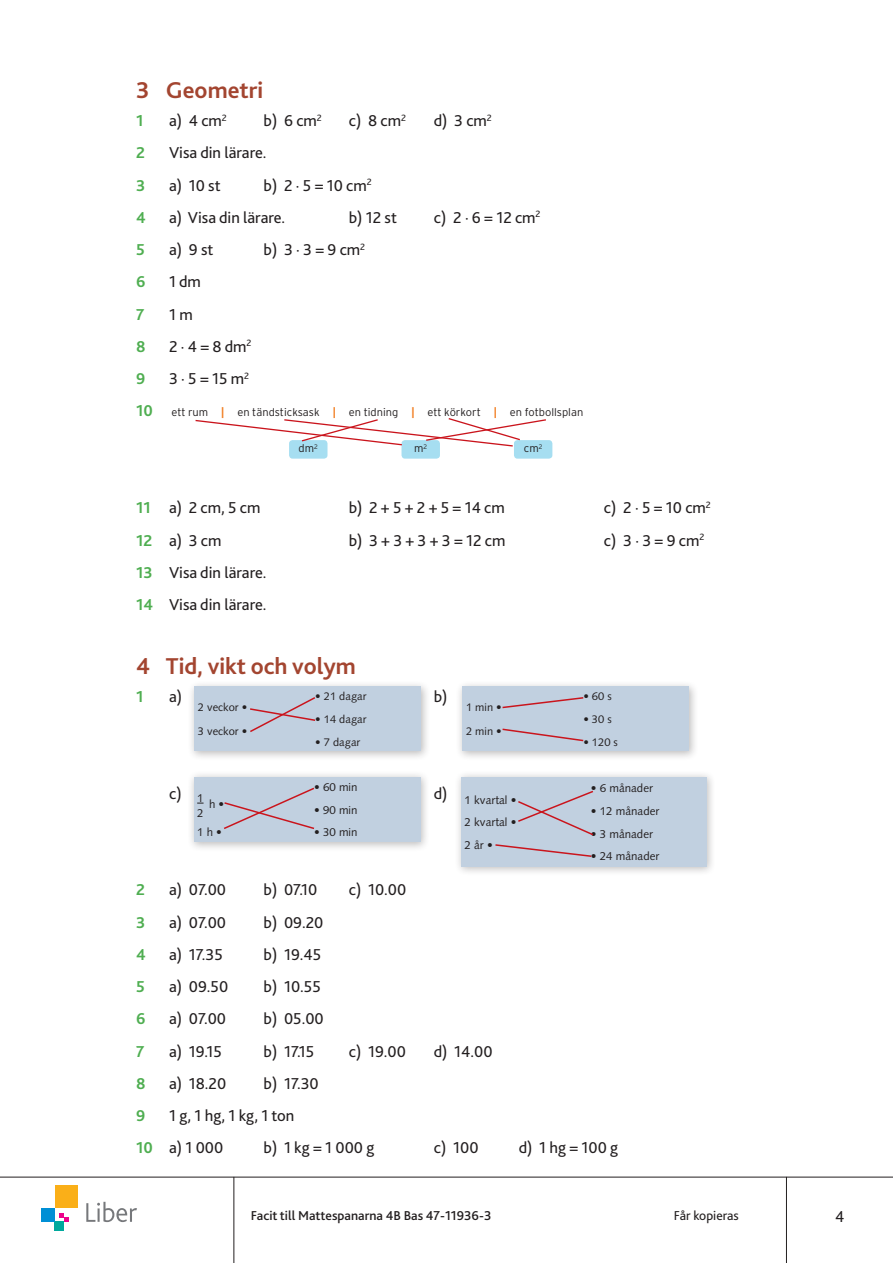
<style>
.page{position:relative;width:893px;height:1263px;background:#fff}
.page>*{position:absolute;margin:0;border:0;box-sizing:border-box;transform-origin:0 0}
.Rubrik_3{font:700 24px "Bliss 2";color:#a34530}
.Uppgifter{font:16.5px "Bliss 2";color:#231f20}
.Uppgifter-2{font:700 16.5px "Bliss 2";color:#4fae51}
.t1{font:500 13.5px "Bliss 2";color:#231f20}
.t2{font:13.5px "Bliss 2";color:#231f20}
.Tabell{font:11.55px "Syntax LT Std";color:#231f20}
.Tabell-2{font:11.4px/14.9px "Syntax LT Std";color:#231f20}
.Uppgifter-3{font:300 11.1px "Interstate";color:#231f20}
.Tabell-3{font:11.1px "Syntax LT Std";color:#231f20}
.s1{font-weight:700;color:#f17e22}
.s2{font-weight:700;color:#4fae51}
</style>
<div class="page">
<hr style="left:0;top:1177px;width:893px;height:1px;background:#231f20">
<hr style="left:234px;top:1177px;width:1px;height:86px;background:#231f20">
<hr style="left:786px;top:1177px;width:1px;height:86px;background:#231f20">
<div style="left:55px;top:1222px;width:9px;height:9px;background:#00a99d"></div>
<div style="left:41px;top:1208px;width:14px;height:14px;background:#008fd5"></div>
<div style="left:55px;top:1185px;width:22px;height:23px;background:#faaf18"></div>
<svg style="left:59px;top:1213px;width:9px;height:9px"></svg>
<svg style="left:86px;top:1202px;width:51px;height:20px"></svg>
<div style="left:289px;top:440px;width:38px;height:19px;background:#a6def1;border-radius:3px"></div>
<div style="left:401px;top:440px;width:39px;height:19px;background:#a6def1;border-radius:3px"></div>
<div style="left:514px;top:440px;width:38px;height:19px;background:#a6def1;border-radius:3px"></div>
<svg style="left:195px;top:418px;width:351px;height:29px"></svg>
<div style="left:187px;top:680px;width:243px;height:81px;background:#231f20;opacity:.3"></div>
<div style="left:194px;top:686px;width:227px;height:65px;background:#c1d0e0"></div>
<svg style="left:250px;top:697px;width:66px;height:35px"></svg>
<div style="left:455px;top:680px;width:243px;height:81px;background:#231f20;opacity:.3"></div>
<div style="left:462px;top:686px;width:227px;height:65px;background:#c1d0e0"></div>
<svg style="left:502px;top:697px;width:82px;height:12px"></svg>
<svg style="left:502px;top:728px;width:82px;height:14px"></svg>
<div style="left:187px;top:770px;width:244px;height:82px;background:#231f20;opacity:.3"></div>
<div style="left:194px;top:777px;width:227px;height:65px;background:#c1d0e0"></div>
<svg style="left:224px;top:787px;width:91px;height:42px"></svg>
<div style="left:455px;top:770px;width:261px;height:107px;background:#231f20;opacity:.3"></div>
<div style="left:461px;top:777px;width:246px;height:90px;background:#c1d0e0"></div>
<svg style="left:518px;top:790px;width:75px;height:46px"></svg>
<svg style="left:495px;top:844px;width:97px;height:13px"></svg>
<p class="Rubrik_3" style="left:136px;top:75px;width:129px">3 Geometri</p>
<p class="Uppgifter-2" style="left:136px;top:110px;width:9px">1</p>
<p class="Uppgifter" style="left:169px;top:110px;width:59px">a) 4 cm<sup>2</sup></p>
<p class="Uppgifter" style="left:264px;top:110px;width:60px">b) 6 cm<sup>2</sup></p>
<p class="Uppgifter" style="left:349px;top:110px;width:59px">c) 8 cm<sup>2</sup></p>
<p class="Uppgifter" style="left:434px;top:110px;width:60px">d) 3 cm<sup>2</sup></p>
<p class="Uppgifter-2" style="left:136px;top:143px;width:10px">2</p>
<p class="Uppgifter" style="left:169px;top:143px;width:99px">Visa din lärare.</p>
<p class="Uppgifter-2" style="left:136px;top:175px;width:11px">3</p>
<p class="Uppgifter" style="left:169px;top:175px;width:53px">a) 10 st</p>
<p class="Uppgifter" style="left:264px;top:175px;width:110px">b) 2 · 5 = 10 cm<sup>2</sup></p>
<p class="Uppgifter-2" style="left:136px;top:207px;width:11px">4</p>
<p class="Uppgifter" style="left:169px;top:207px;width:118px">a) Visa din lärare.</p>
<p class="Uppgifter" style="left:349px;top:207px;width:50px">b) 12 st</p>
<p class="Uppgifter" style="left:434px;top:207px;width:108px">c) 2 · 6 = 12 cm<sup>2</sup></p>
<p class="Uppgifter-2" style="left:136px;top:239px;width:10px">5</p>
<p class="Uppgifter" style="left:169px;top:239px;width:46px">a) 9 st</p>
<p class="Uppgifter" style="left:264px;top:239px;width:103px">b) 3 · 3 = 9 cm<sup>2</sup></p>
<p class="Uppgifter-2" style="left:136px;top:272px;width:11px">6</p>
<p class="Uppgifter" style="left:169px;top:272px;width:33px">1 dm</p>
<p class="Uppgifter-2" style="left:136px;top:304px;width:10px">7</p>
<p class="Uppgifter" style="left:169px;top:304px;width:25px">1 m</p>
<p class="Uppgifter-2" style="left:136px;top:336px;width:11px">8</p>
<p class="Uppgifter" style="left:169px;top:336px;width:84px">2 · 4 = 8 dm<sup>2</sup></p>
<p class="Uppgifter-2" style="left:136px;top:368px;width:11px">9</p>
<p class="Uppgifter" style="left:169px;top:368px;width:82px">3 · 5 = 15 m<sup>2</sup></p>
<p class="Uppgifter-2" style="left:136px;top:401px;width:18px">10</p>
<p class="Uppgifter-3" style="left:171px;top:405px;width:413px">ett rum <span class="s1">|</span> en tändsticksask <span class="s1">|</span> en tidning <span class="s1">|</span> ett körkort <span class="s1">|</span> en fotbollsplan</p>
<p class="Uppgifter-3" style="left:299px;top:442px;width:21px">dm<sup>2</sup></p>
<p class="Uppgifter-3" style="left:414px;top:442px;width:15px">m<sup>2</sup></p>
<p class="Uppgifter-3" style="left:524px;top:442px;width:20px">cm<sup>2</sup></p>
<p class="Uppgifter" style="left:136px;top:497px;width:126px"><span class="s2">11</span> a) 2 cm, 5 cm</p>
<p class="Uppgifter" style="left:349px;top:497px;width:158px">b) 2 + 5 + 2 + 5 = 14 cm</p>
<p class="Uppgifter" style="left:604px;top:497px;width:109px">c) 2 · 5 = 10 cm<sup>2</sup></p>
<p class="Uppgifter" style="left:136px;top:530px;width:87px"><span class="s2">12</span> a) 3 cm</p>
<p class="Uppgifter" style="left:349px;top:530px;width:158px">b) 3 + 3 + 3 + 3 = 12 cm</p>
<p class="Uppgifter" style="left:604px;top:530px;width:102px">c) 3 · 3 = 9 cm<sup>2</sup></p>
<p class="Uppgifter" style="left:136px;top:562px;width:132px"><span class="s2">13</span> Visa din lärare.</p>
<p class="Uppgifter" style="left:136px;top:594px;width:132px"><span class="s2">14</span> Visa din lärare.</p>
<p class="Rubrik_3" style="left:136px;top:651px;width:221px">4 Tid, vikt och volym</p>
<p class="Uppgifter-2" style="left:136px;top:686px;width:9px">1</p>
<p class="Uppgifter" style="left:169px;top:686px;width:15px">a)</p>
<p class="Uppgifter" style="left:434px;top:686px;width:15px">b)</p>
<p class="Tabell-3" style="left:315px;top:689px;width:53px">• 21 dagar</p>
<p class="Tabell-3" style="left:315px;top:713px;width:53px">• 14 dagar</p>
<p class="Tabell-3" style="left:315px;top:736px;width:47px">• 7 dagar</p>
<p class="Tabell-3" style="left:198px;top:701px;width:51px">2 veckor •</p>
<p class="Tabell-3" style="left:198px;top:724px;width:51px">3 veckor •</p>
<p class="Tabell-2" style="left:314px;top:780px;width:45px">• 60 min</p>
<p class="Tabell-2" style="left:314px;top:802px;width:45px">• 90 min</p>
<p class="Tabell-2" style="left:314px;top:825px;width:45px">• 30 min</p>
<p class="Uppgifter" style="left:169px;top:783px;width:14px">c)</p>
<p class="Uppgifter" style="left:434px;top:783px;width:15px">d)</p>
<p class="Tabell-2" style="left:197px;top:791px;width:8px">1<br>2</p>
<p class="Tabell-2" style="left:209px;top:796px;width:17px">h •</p>
<p class="Tabell-2" style="left:197px;top:825px;width:26px">1 h •</p>
<p class="Tabell-3" style="left:466px;top:701px;width:37px">1 min •</p>
<p class="Tabell-3" style="left:466px;top:724px;width:37px">2 min •</p>
<p class="Tabell" style="left:465px;top:793px;width:53px">1 kvartal •</p>
<p class="Tabell" style="left:465px;top:815px;width:53px">2 kvartal •</p>
<p class="Tabell" style="left:465px;top:838px;width:30px">2 år •</p>
<p class="Tabell-3" style="left:583px;top:689px;width:30px">• 60 s</p>
<p class="Tabell-3" style="left:583px;top:713px;width:30px">• 30 s</p>
<p class="Tabell-3" style="left:583px;top:736px;width:36px">• 120 s</p>
<p class="Tabell" style="left:591px;top:781px;width:64px">• 6 månader</p>
<p class="Tabell" style="left:591px;top:804px;width:70px">• 12 månader</p>
<p class="Tabell" style="left:591px;top:827px;width:64px">• 3 månader</p>
<p class="Tabell" style="left:591px;top:849px;width:70px">• 24 månader</p>
<p class="Uppgifter-2" style="left:136px;top:880px;width:10px">2</p>
<p class="Uppgifter" style="left:169px;top:880px;width:59px">a) 07.00</p>
<p class="Uppgifter" style="left:264px;top:880px;width:55px">b) 07.10</p>
<p class="Uppgifter" style="left:349px;top:880px;width:59px">c) 10.00</p>
<p class="Uppgifter-2" style="left:136px;top:912px;width:11px">3</p>
<p class="Uppgifter" style="left:169px;top:912px;width:59px">a) 07.00</p>
<p class="Uppgifter" style="left:264px;top:912px;width:61px">b) 09.20</p>
<p class="Uppgifter-2" style="left:136px;top:944px;width:11px">4</p>
<p class="Uppgifter" style="left:169px;top:944px;width:55px">a) 17.35</p>
<p class="Uppgifter" style="left:264px;top:944px;width:59px">b) 19.45</p>
<p class="Uppgifter-2" style="left:136px;top:976px;width:10px">5</p>
<p class="Uppgifter" style="left:169px;top:976px;width:61px">a) 09.50</p>
<p class="Uppgifter" style="left:264px;top:976px;width:59px">b) 10.55</p>
<p class="Uppgifter-2" style="left:136px;top:1009px;width:11px">6</p>
<p class="Uppgifter" style="left:169px;top:1009px;width:59px">a) 07.00</p>
<p class="Uppgifter" style="left:264px;top:1009px;width:62px">b) 05.00</p>
<p class="Uppgifter-2" style="left:136px;top:1041px;width:10px">7</p>
<p class="Uppgifter" style="left:169px;top:1041px;width:54px">a) 19.15</p>
<p class="Uppgifter" style="left:264px;top:1041px;width:52px">b) 17.15</p>
<p class="Uppgifter" style="left:349px;top:1041px;width:59px">c) 19.00</p>
<p class="Uppgifter" style="left:434px;top:1041px;width:60px">d) 14.00</p>
<p class="Uppgifter-2" style="left:136px;top:1073px;width:11px">8</p>
<p class="Uppgifter" style="left:169px;top:1073px;width:59px">a) 18.20</p>
<p class="Uppgifter" style="left:264px;top:1073px;width:57px">b) 17.30</p>
<p class="Uppgifter-2" style="left:136px;top:1105px;width:11px">9</p>
<p class="Uppgifter" style="left:169px;top:1105px;width:127px">1 g, 1 hg, 1 kg, 1 ton</p>
<p class="Uppgifter" style="left:136px;top:1138px;width:89px"><span class="s2">10</span> a) 1 000</p>
<p class="Uppgifter" style="left:264px;top:1138px;width:112px">b) 1 kg = 1 000 g</p>
<p class="Uppgifter" style="left:434px;top:1138px;width:46px">c) 100</p>
<p class="Uppgifter" style="left:519px;top:1138px;width:101px">d) 1 hg = 100 g</p>
<p class="t1" style="left:251px;top:1207px;width:242px">Facit till Mattespanarna 4B Bas 47-11936-3</p>
<p class="t2" style="left:674px;top:1207px;width:66px">Får kopieras</p>
<p class="Uppgifter" style="left:835px;top:1207px;width:11px">4</p>
</div>
